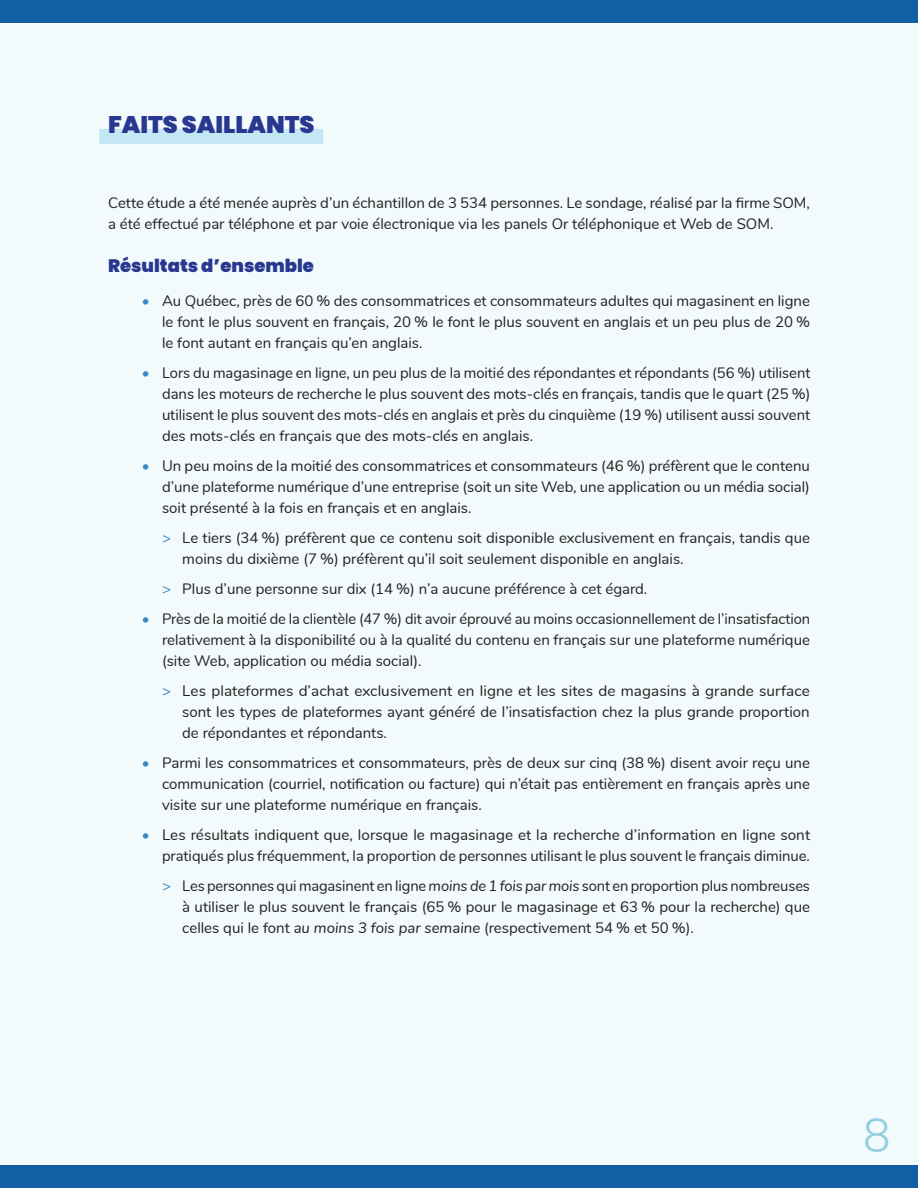
<style>
.page{position:relative;width:918px;height:1188px;background:#f2fafc}
.page>*{position:absolute;margin:0;border:0;box-sizing:border-box;transform-origin:0 0}
.t1{font:300 45px "Poppins";color:#92d0e3}
.t2{font:900 24px "Poppins";color:#283890}
.t3{font:900 18px "Poppins";color:#283890}
.t4{font:15px/21px "Nunito";color:#231f20;text-align:justify}
.s1{color:#3488c8}
.s2{font-style:italic}
</style>
<div class="page">
<div style="left:0;top:1165px;width:918px;height:23px;background:#125fa5"></div>
<div style="left:0;top:0;width:918px;height:23px;background:#125fa5"></div>
<div style="left:99px;top:129px;width:224px;height:15px;background:#c4e8f3"></div>
<h2 class="t2" style="left:108px;top:111px;width:208px">FAITS SAILLANTS</h2>
<p class="t4" style="left:108px;top:192px;width:704px">Cette étude a été menée auprès d’un échantillon de 3 534 personnes. Le sondage, réalisé par la firme SOM, a été effectué par téléphone et par voie électronique via les panels Or téléphonique et Web de SOM.</p>
<p class="t3" style="left:108px;top:255px;width:208px">Résultats d’ensemble</p>
<p class="t4" style="left:162px;top:290px;width:650px;text-indent:-20px"><span class="s1">•</span> Au Québec, près de 60 % des consommatrices et consommateurs adultes qui magasinent en ligne le font le plus souvent en français, 20 % le font le plus souvent en anglais et un peu plus de 20 % le font autant en français qu’en anglais.</p>
<p class="t4" style="left:162px;top:362px;width:650px;text-indent:-20px"><span class="s1">•</span> Lors du magasinage en ligne, un peu plus de la moitié des répondantes et répondants (56 %) utilisent dans les moteurs de recherche le plus souvent des mots-clés en français, tandis que le quart (25 %) utilisent le plus souvent des mots-clés en anglais et près du cinquième (19 %) utilisent aussi souvent des mots-clés en français que des mots-clés en anglais.</p>
<p class="t4" style="left:162px;top:455px;width:650px;text-indent:-20px"><span class="s1">•</span> Un peu moins de la moitié des consommatrices et consommateurs (46 %) préfèrent que le contenu d’une plateforme numérique d’une entreprise (soit un site Web, une application ou un média social) soit présenté à la fois en français et en anglais.</p>
<p class="t4" style="left:182px;top:527px;width:629px;text-indent:-20px"><span class="s1">&gt;</span> Le tiers (34 %) préfèrent que ce contenu soit disponible exclusivement en français, tandis que moins du dixième (7 %) préfèrent qu’il soit seulement disponible en anglais.</p>
<p class="t4" style="left:162px;top:578px;width:487px"><span class="s1">&gt;</span> Plus d’une personne sur dix (14 %) n’a aucune préférence à cet égard.</p>
<p class="t4" style="left:162px;top:608px;width:650px;text-indent:-20px"><span class="s1">•</span> Près de la moitié de la clientèle (47 %) dit avoir éprouvé au moins occasionnellement de l’insatisfaction relativement à la disponibilité ou à la qualité du contenu en français sur une plateforme numérique (site Web, application ou média social).</p>
<p class="t4" style="left:182px;top:680px;width:629px;text-indent:-20px"><span class="s1">&gt;</span> Les plateformes d’achat exclusivement en ligne et les sites de magasins à grande surface sont les types de plateformes ayant généré de l’insatisfaction chez la plus grande proportion de répondantes et répondants.</p>
<p class="t4" style="left:162px;top:752px;width:650px;text-indent:-20px"><span class="s1">•</span> Parmi les consommatrices et consommateurs, près de deux sur cinq (38 %) disent avoir reçu une communication (courriel, notification ou facture) qui n’était pas entièrement en français après une visite sur une plateforme numérique en français.</p>
<p class="t4" style="left:142px;top:824px;width:670px;text-align:right"><span class="s1">•</span> Les résultats indiquent que, lorsque le magasinage et la recherche d’information en ligne sont pratiqués plus fréquemment, la proportion de personnes utilisant le plus souvent le français diminue.</p>
<p class="t4" style="left:182px;top:875px;width:629px;text-indent:-20px"><span class="s1">&gt;</span> Les personnes qui magasinent en ligne <span class="s2">moins de 1 fois par mois</span> sont en proportion plus nombreuses à utiliser le plus souvent le français (65 % pour le magasinage et 63 % pour la recherche) que celles qui le font <span class="s2">au moins 3 fois par semaine</span> (respectivement 54 % et 50 %).</p>
<h1 class="t1" style="left:863px;top:1109px;width:30px">8</h1>
</div>
